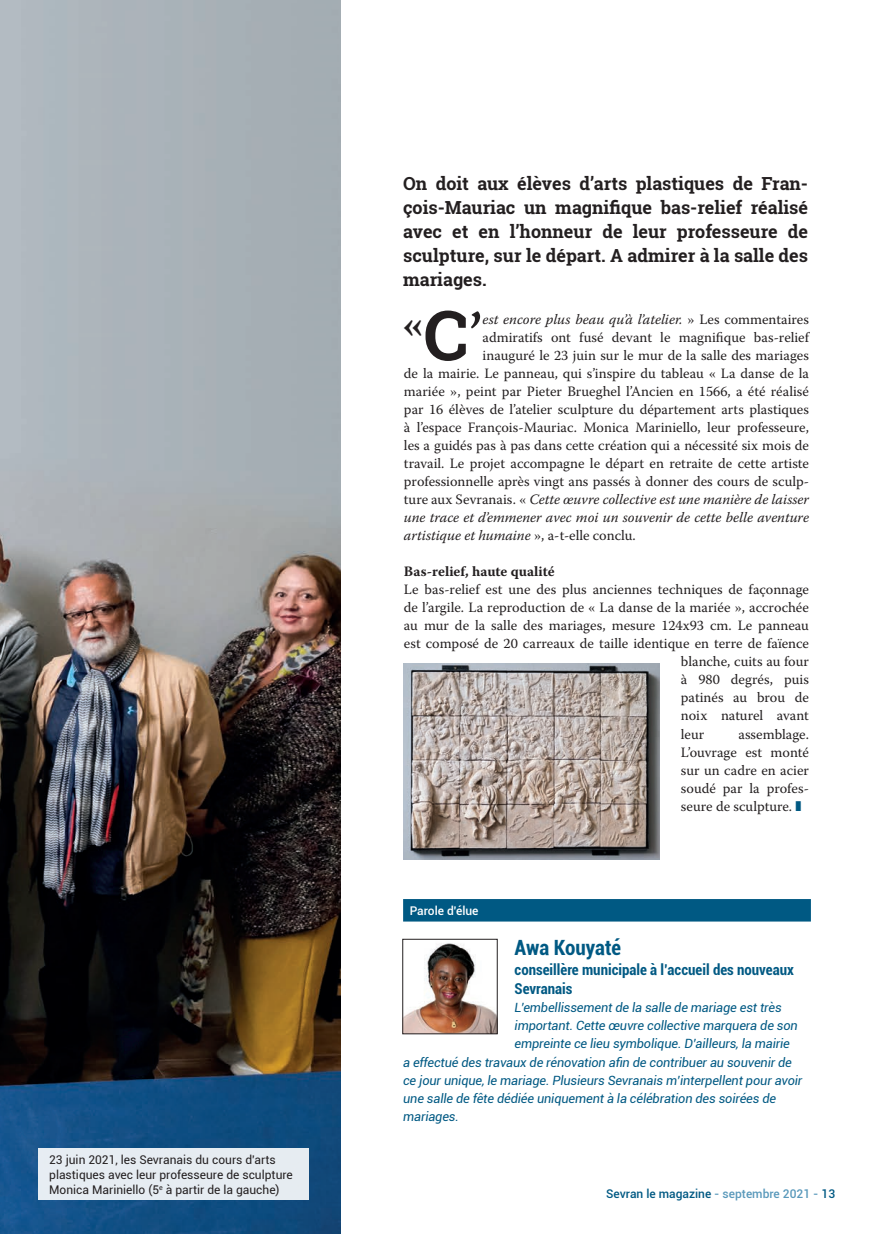
<style>
.page{position:relative;width:893px;height:1234px;background:#fff}
.page>*{position:absolute;margin:0;border:0;box-sizing:border-box;transform-origin:0 0}
.t1{font:700 40.2px "Warnock Pro";color:#231f20}
.t2{font:700 condensed 21px "Roboto";color:#005983}
.t3{font:700 18px/24px "Roboto Slab";color:#231f20;text-align:justify}
.t4{font:700 condensed 15px/19.5px "Roboto";color:#005983}
.t5{font:14.25px/18px "Warnock Pro";color:#231f20;text-align:justify}
.t6{font:italic 14.25px "Warnock Pro";color:#231f20}
.t7{font:700 14.25px "Warnock Pro";color:#231f20}
.t8{font:italic 12.75px "Roboto";letter-spacing:-.01em;color:#005983}
.t9{font:12px/15px "Roboto";color:#231f20}
.t10{font:500 12px "Roboto";color:#005983}
.t11{font:500 12px "Roboto";color:#fff}
.s1{font-family:"Roboto Slab";font-size:68.85px}
.s2{font-weight:400;font-size:68.85px}
.s3{font-style:normal}
.s4{color:#5a99bb}
</style>
<div class="page">
<img style="left:0;top:0;width:340px;height:1233px">
<img style="left:404px;top:943px;width:92px;height:88px">
<div style="left:402px;top:938px;width:96px;height:95px;border:1px solid #231f20"></div>
<div style="left:403px;top:898px;width:408px;height:23px;background:#005983"></div>
<div style="left:39px;top:1147px;width:270px;height:52px;background:#e6ecf2"></div>
<img style="left:403px;top:663px;width:257px;height:196px">
<p class="t9" style="left:49px;top:1151px;width:245px">23 juin 2021, les Sevranais du cours d'arts plastiques avec leur professeure de sculpture<br>Monica Mariniello (5<sup>e</sup> à partir de la gauche)</p>
<p class="t3" style="left:403px;top:171px;width:407px">On doit aux élèves d’arts plastiques de Fran&shy;çois-Mauriac un magnifique bas-relief réalisé avec et en l’honneur de leur professeure de sculpture, sur le départ. A admirer à la salle des mariages.</p>
<p class="t1" style="left:402px;top:300px;width:82px">«<span class="s1">C</span><span class="s2">’</span></p>
<p class="t6" style="left:483px;top:311px;width:328px">est encore plus beau qu’à l’atelier. <span class="s3">» Les commentaires</span></p>
<p class="t5" style="left:483px;top:328px;width:328px">admiratifs ont fusé devant le magnifique bas-relief</p>
<p class="t5" style="left:483px;top:346px;width:328px">inauguré le 23 juin sur le mur de la salle des mariages</p>
<p class="t5" style="left:404px;top:364px;width:407px">de la mairie. Le panneau, qui s’inspire du tableau « La danse de la</p>
<p class="t5" style="left:404px;top:382px;width:407px">mariée », peint par Pieter Brueghel l’Ancien en 1566, a été réalisé</p>
<p class="t5" style="left:404px;top:400px;width:406px">par 16 élèves de l’atelier sculpture du département arts plastiques</p>
<p class="t5" style="left:404px;top:418px;width:406px">à l’espace François-Mauriac. Monica Mariniello, leur professeure,</p>
<p class="t5" style="left:404px;top:436px;width:407px">les a guidés pas à pas dans cette création qui a nécessité six mois de</p>
<p class="t5" style="left:404px;top:454px;width:407px">travail. Le projet accompagne le départ en retraite de cette artiste</p>
<p class="t5" style="left:404px;top:472px;width:406px">professionnelle après vingt ans passés à donner des cours de sculp-</p>
<p class="t6" style="left:404px;top:491px;width:407px"><span class="s3">ture aux Sevranais. «</span> Cette œuvre collective est une manière de laisser</p>
<p class="t6" style="left:404px;top:509px;width:407px">une trace et d’emmener avec moi un souvenir de cette belle aventure</p>
<p class="t6" style="left:404px;top:527px;width:233px">artistique et humaine <span class="s3">», a-t-elle conclu.</span></p>
<p class="t7" style="left:404px;top:563px;width:152px">Bas-relief, haute qualité</p>
<p class="t5" style="left:404px;top:580px;width:407px">Le bas-relief est une des plus anciennes techniques de façonnage</p>
<p class="t5" style="left:404px;top:598px;width:407px">de l’argile. La reproduction de « La danse de la mariée », accrochée</p>
<p class="t5" style="left:404px;top:616px;width:407px">au mur de la salle des mariages, mesure 124x93 cm. Le panneau</p>
<p class="t5" style="left:404px;top:634px;width:407px">est composé de 20 carreaux de taille identique en terre de faïence</p>
<p class="t5" style="left:681px;top:652px;width:130px">blanche, cuits au four</p>
<p class="t5" style="left:681px;top:670px;width:130px">à 980 degrés, puis</p>
<p class="t5" style="left:681px;top:688px;width:130px">patinés au brou de</p>
<p class="t5" style="left:681px;top:706px;width:130px">noix naturel avant</p>
<p class="t5" style="left:681px;top:724px;width:25px">leur</p>
<p class="t5" style="left:681px;top:724px;width:130px;text-indent:58px">assemblage.<br>L’ouvrage est monté sur un cadre en acier soudé par la profes&shy;seure de sculpture.</p>
<p class="t11" style="left:410px;top:901px;width:70px">Parole d'élue</p>
<p class="t2" style="left:515px;top:932px;width:108px">Awa Kouyaté</p>
<p class="t4" style="left:515px;top:959px;width:281px">conseillère municipale à l’accueil des nouveaux<br>Sevranais</p>
<p class="t8" style="left:515px;top:998px;width:269px">L’embellissement de la salle de mariage est très</p>
<p class="t8" style="left:515px;top:1016px;width:285px">important. Cette œuvre collective marquera de son</p>
<p class="t8" style="left:515px;top:1034px;width:277px">empreinte ce lieu symbolique. D’ailleurs, la mairie</p>
<p class="t8" style="left:403px;top:1052px;width:390px">a effectué des travaux de rénovation afin de contribuer au souvenir de</p>
<p class="t8" style="left:403px;top:1070px;width:401px">ce jour unique, le mariage. Plusieurs Sevranais m’interpellent pour avoir</p>
<p class="t8" style="left:403px;top:1088px;width:375px">une salle de fête dédiée uniquement à la célébration des soirées de</p>
<p class="t8" style="left:403px;top:1106px;width:57px">mariages.</p>
<p class="t10" style="left:606px;top:1184px;width:230px">Sevran le magazine <span class="s4">- septembre 2021 -</span> 13</p>
</div>
